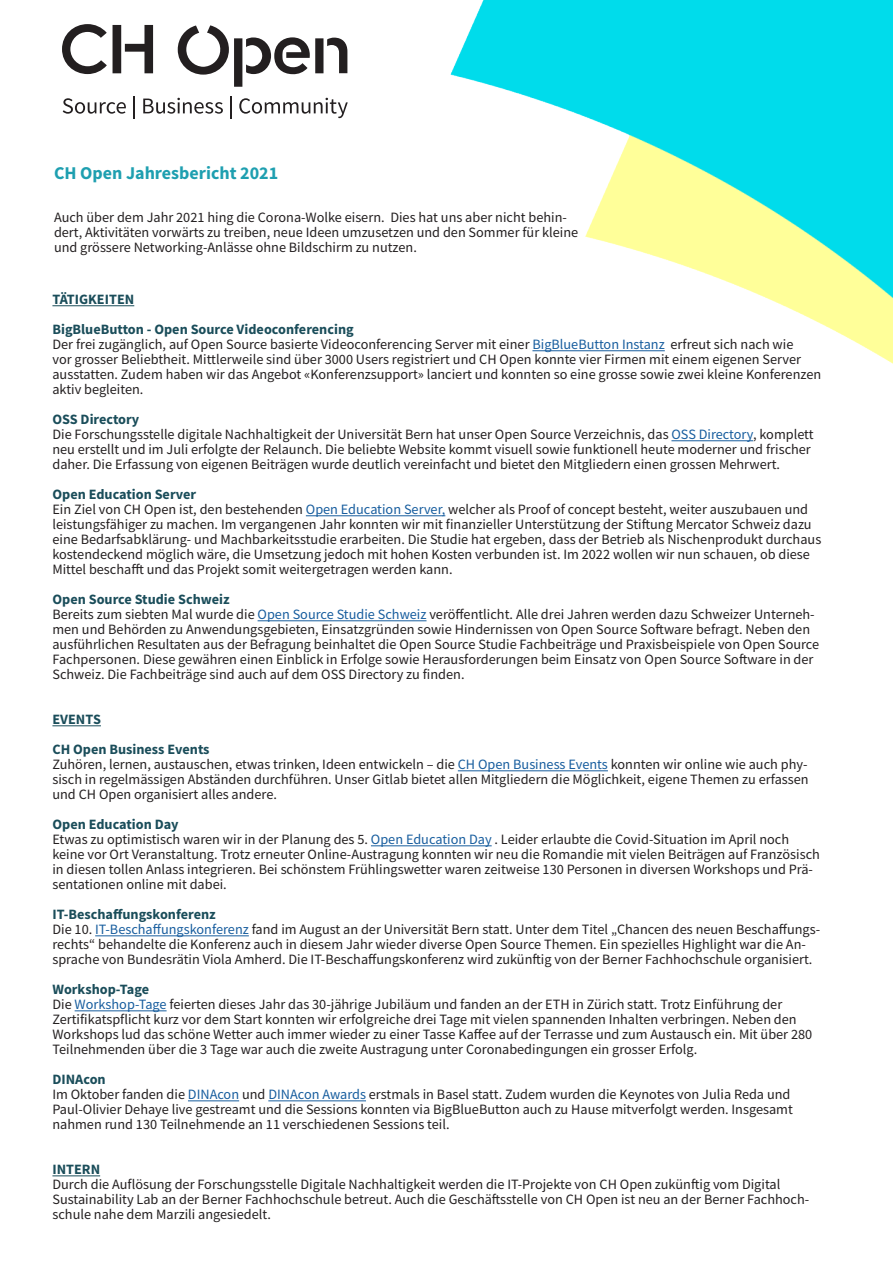
<style>
.page{position:relative;width:893px;height:1263px;background:#fff}
.page>*{position:absolute;margin:0;border:0;box-sizing:border-box;transform-origin:0 0}
.t1{font:700 18px "Source Sans Pro";color:#1e9fb0}
.t2{font:14.25px/15px "Source Sans Pro";color:#231f20}
.t3{font:700 14.25px "Source Sans Pro";color:#1a4d5a}
.s1{color:#175d9e}
</style>
<div class="page">
<img style="left:178px;top:0;width:715px;height:364px">
<svg style="left:62px;top:24px;width:285px;height:63px"></svg>
<svg style="left:63px;top:98px;width:63px;height:16px"></svg>
<hr style="left:133px;top:96px;width:2px;height:23px;background:#231f20">
<svg style="left:143px;top:98px;width:80px;height:16px"></svg>
<hr style="left:230px;top:96px;width:2px;height:23px;background:#231f20">
<svg style="left:239px;top:98px;width:109px;height:20px"></svg>
<hr style="left:52px;top:305px;width:82px;height:1px;background:#1a4d5a">
<hr style="left:532px;top:350px;width:133px;height:1px;background:#175d9e">
<hr style="left:671px;top:440px;width:82px;height:1px;background:#175d9e">
<hr style="left:306px;top:515px;width:139px;height:1px;background:#175d9e">
<hr style="left:258px;top:620px;width:168px;height:1px;background:#175d9e">
<hr style="left:52px;top:725px;width:49px;height:1px;background:#1a4d5a">
<hr style="left:458px;top:770px;width:150px;height:1px;background:#175d9e">
<hr style="left:371px;top:845px;width:121px;height:1px;background:#175d9e">
<hr style="left:95px;top:935px;width:154px;height:1px;background:#175d9e">
<hr style="left:75px;top:1010px;width:92px;height:1px;background:#175d9e">
<hr style="left:188px;top:1100px;width:51px;height:1px;background:#175d9e">
<hr style="left:268px;top:1100px;width:98px;height:1px;background:#175d9e">
<hr style="left:52px;top:1175px;width:48px;height:1px;background:#1a4d5a">
<p class="t1" style="left:54px;top:161px;width:226px">CH Open Jahresbericht 2021</p>
<p class="t2" style="left:54px;top:209px;width:526px">Auch über dem Jahr 2021 hing die Corona-Wolke eisern. Dies hat uns aber nicht behin&shy;dert, Aktivitäten vorwärts zu treiben, neue Ideen umzusetzen und den Sommer für kleine und grössere Networking-Anlässe ohne Bildschirm zu nutzen.</p>
<p class="t3" style="left:52px;top:290px;width:83px">TÄTIGKEITEN</p>
<p class="t3" style="left:52px;top:320px;width:303px">BigBlueButton - Open Source Videoconferencing</p>
<p class="t2" style="left:52px;top:337px;width:770px">Der frei zugänglich, auf Open Source basierte Videoconferencing Server mit einer <span class="s1">BigBlueButton Instanz</span> erfreut sich nach wie<br>vor grosser Beliebtheit. Mittlerweile sind über 3000 Users registriert und CH Open konnte vier Firmen mit einem eigenen Server ausstatten. Zudem haben wir das Angebot «Konferenzsupport» lanciert und konnten so eine grosse sowie zwei kleine Konferenzen aktiv begleiten.</p>
<p class="t3" style="left:52px;top:410px;width:88px">OSS Directory</p>
<p class="t2" style="left:52px;top:427px;width:763px">Die Forschungsstelle digitale Nachhaltigkeit der Universität Bern hat unser Open Source Verzeichnis, das <span class="s1">OSS Directory</span>, komplett neu erstellt und im Juli erfolgte der Relaunch. Die beliebte Website kommt visuell sowie funktionell heute moderner und frischer daher. Die Erfassung von eigenen Beiträgen wurde deutlich vereinfacht und bietet den Mitgliedern einen grossen Mehrwert.</p>
<p class="t3" style="left:52px;top:485px;width:145px">Open Education Server</p>
<p class="t2" style="left:52px;top:502px;width:770px">Ein Ziel von CH Open ist, den bestehenden <span class="s1">Open Education Server,</span> welcher als Proof of concept besteht, weiter auszubauen und leistungsfähiger zu machen. Im vergangenen Jahr konnten wir mit finanzieller Unterstützung der Stiftung Mercator Schweiz dazu eine Bedarfsabklärung- und Machbarkeitsstudie erarbeiten. Die Studie hat ergeben, dass der Betrieb als Nischenprodukt durchaus kostendeckend möglich wäre, die Umsetzung jedoch mit hohen Kosten verbunden ist. Im 2022 wollen wir nun schauen, ob diese Mittel beschafft und das Projekt somit weitergetragen werden kann.</p>
<p class="t3" style="left:52px;top:590px;width:179px">Open Source Studie Schweiz</p>
<p class="t2" style="left:52px;top:607px;width:768px">Bereits zum siebten Mal wurde die <span class="s1">Open Source Studie Schweiz</span> veröffentlicht. Alle drei Jahren werden dazu Schweizer Unterneh&shy;men und Behörden zu Anwendungsgebieten, Einsatzgründen sowie Hindernissen von Open Source Software befragt. Neben den ausführlichen Resultaten aus der Befragung beinhaltet die Open Source Studie Fachbeiträge und Praxisbeispiele von Open Source Fachpersonen. Diese gewähren einen Einblick in Erfolge sowie Herausforderungen beim Einsatz von Open Source Software in der Schweiz. Die Fachbeiträge sind auch auf dem OSS Directory zu finden.</p>
<p class="t3" style="left:52px;top:710px;width:50px">EVENTS</p>
<p class="t3" style="left:52px;top:740px;width:159px">CH Open Business Events</p>
<p class="t2" style="left:52px;top:757px;width:758px;text-align:justify">Zuhören, lernen, austauschen, etwas trinken, Ideen entwickeln – die <span class="s1">CH Open Business Events</span> konnten wir online wie auch phy&shy;sisch in regelmässigen Abständen durchführen. Unser Gitlab bietet allen Mitgliedern die Möglichkeit, eigene Themen zu erfassen und CH Open organisiert alles andere.</p>
<p class="t3" style="left:52px;top:815px;width:128px">Open Education Day</p>
<p class="t2" style="left:52px;top:832px;width:769px">Etwas zu optimistisch waren wir in der Planung des 5. <span class="s1">Open Education Day</span> . Leider erlaubte die Covid-Situation im April noch keine vor Ort Veranstaltung. Trotz erneuter Online-Austragung konnten wir neu die Romandie mit vielen Beiträgen auf Französisch in diesen tollen Anlass integrieren. Bei schönstem Frühlingswetter waren zeitweise 130 Personen in diversen Workshops und Prä&shy;sentationen online mit dabei.</p>
<p class="t3" style="left:52px;top:905px;width:165px">IT-Beschaffungskonferenz</p>
<p class="t2" style="left:52px;top:922px;width:769px">Die 10. <span class="s1">IT-Beschaffungskonferenz</span> fand im August an der Universität Bern statt. Unter dem Titel „Chancen des neuen Beschaffungs&shy;rechts“ behandelte die Konferenz auch in diesem Jahr wieder diverse Open Source Themen. Ein spezielles Highlight war die An&shy;sprache von Bundesrätin Viola Amherd. Die IT-Beschaffungskonferenz wird zukünftig von der Berner Fachhochschule organisiert.</p>
<p class="t3" style="left:52px;top:980px;width:98px">Workshop-Tage</p>
<p class="t2" style="left:52px;top:997px;width:761px">Die <span class="s1">Workshop-Tage</span> feierten dieses Jahr das 30-jährige Jubiläum und fanden an der ETH in Zürich statt. Trotz Einführung der Zertifikatspflicht kurz vor dem Start konnten wir erfolgreiche drei Tage mit vielen spannenden Inhalten verbringen. Neben den Workshops lud das schöne Wetter auch immer wieder zu einer Tasse Kaffee auf der Terrasse und zum Austausch ein. Mit über 280<br>Teilnehmenden über die 3 Tage war auch die zweite Austragung unter Coronabedingungen ein grosser Erfolg.</p>
<p class="t3" style="left:52px;top:1070px;width:55px">DINAcon</p>
<p class="t2" style="left:52px;top:1087px;width:742px">Im Oktober fanden die <span class="s1">DINAcon</span> und <span class="s1">DINAcon Awards</span> erstmals in Basel statt. Zudem wurden die Keynotes von Julia Reda und<br>Paul-Olivier Dehaye live gestreamt und die Sessions konnten via BigBlueButton auch zu Hause mitverfolgt werden. Insgesamt nahmen rund 130 Teilnehmende an 11 verschiedenen Sessions teil.</p>
<p class="t3" style="left:52px;top:1160px;width:49px">INTERN</p>
<p class="t2" style="left:52px;top:1177px;width:758px">Durch die Auflösung der Forschungsstelle Digitale Nachhaltigkeit werden die IT-Projekte von CH Open zukünftig vom Digital<br>Sustainability Lab an der Berner Fachhochschule betreut. Auch die Geschäftsstelle von CH Open ist neu an der Berner Fachhoch&shy;schule nahe dem Marzili angesiedelt.</p>
</div>
